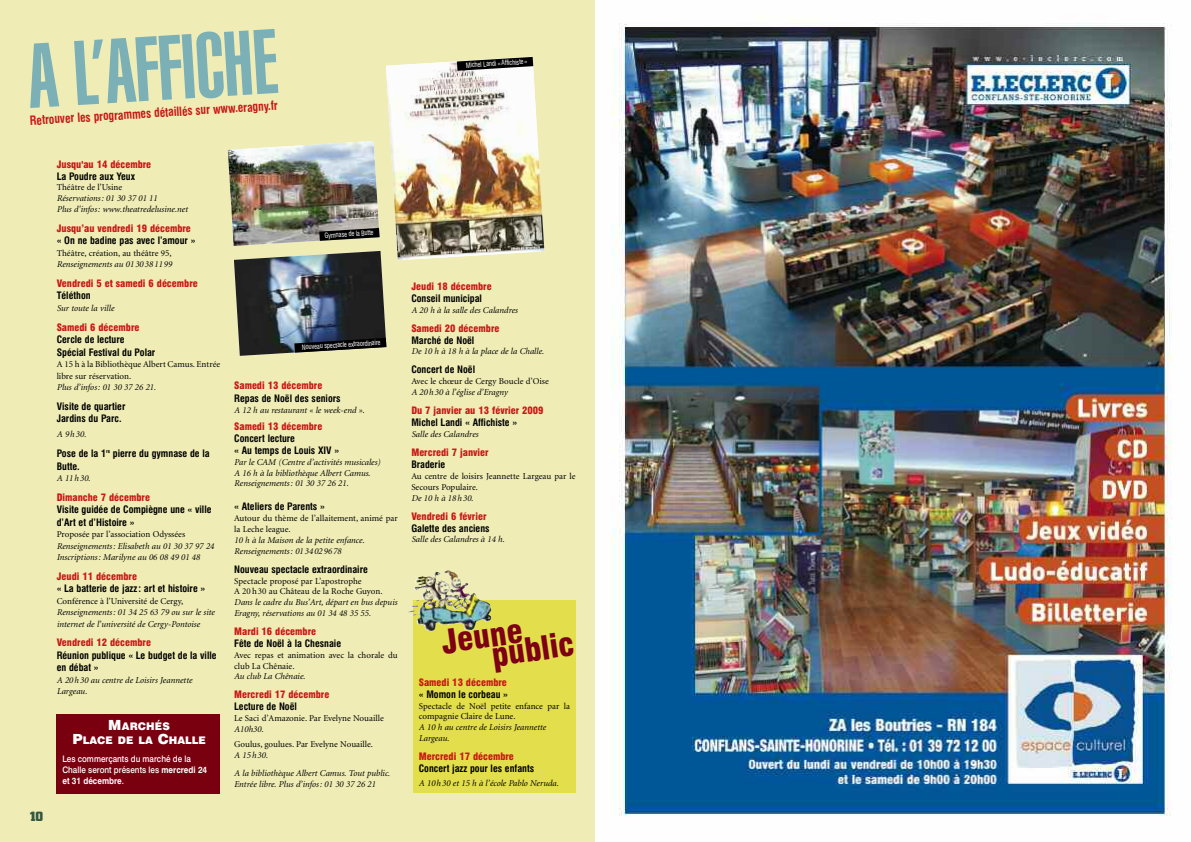
<style>
.page{position:relative;width:1191px;height:842px;background:#fff}
.page>*{position:absolute;margin:0;border:0;box-sizing:border-box;transform-origin:0 0}
.t1{font:900 extra-condensed 89px "Swiss 911 BT";color:#7cb0b7}
.t2{font:900 condensed 32.4px "Swiss 721 BT";color:#7d0014}
.t3{font:700 condensed 12.4px "Swiss 721 BT";color:#ca1615;scale:.92 1}
.t4{font:700 12px "Civic";color:#335740}
.t5{font:900 10.5px/14px "Swiss 721 BT";color:#fff;text-align:center}
.t6{font:700 condensed 10px/12.6px "Swiss 721 BT";color:#000}
.t7{font:900 condensed 10px "Swiss 721 BT";color:#ca1615}
.t8{font:italic 9px/10.8px "Minion";color:#000}
.t9{font:9px/10.8px "Minion";color:#000}
.t10{font:500 9px/11px "Swiss 721 BT";color:#fff;scale:.9 1}
.t11{font:condensed 7px "Swiss 721 BT";color:#fff;scale:.9 1}
.s1{font-size:14px}
.s2{font-weight:700}
</style>
<div class="page">
<div style="left:0;top:0;width:595px;height:842px;background:#efedb5"></div>
<div style="left:413px;top:601px;width:162px;height:192px;background:#e3de4c"></div>
<img style="left:611px;top:23px;width:561px;height:794px">
<img style="left:414px;top:570px;width:78px;height:62px">
<div style="left:57px;top:714px;width:163px;height:80px;background:#78000f"></div>
<img style="left:228px;top:57px;width:316px;height:299px">
<h1 class="t1" style="left:27px;top:43px;width:251px;rotate:-3deg">A L’AFFICHE</h1>
<h3 class="t3" style="left:30px;top:114px;width:271px;rotate:-3deg">Retrouver les programmes détaillés sur www.eragny.fr</h3>
<p class="t11" style="left:466px;top:62px;width:70px;rotate:-3deg">Michel Landi « Affichiste »</p>
<h3 class="t4" style="left:29px;top:810px;width:15px">10</h3>
<p class="t7" style="left:57px;top:160px;width:96px">Jusqu'au 14 décembre</p>
<p class="t6" style="left:57px;top:170px;width:80px">La Poudre aux Yeux</p>
<p class="t9" style="left:57px;top:183px;width:67px">Théâtre de l'Usine</p>
<p class="t8" style="left:57px;top:194px;width:133px">Réservations : 01 30 37 01 11<br>Plus d'infos : www.theatredelusine.net</p>
<p class="t7" style="left:57px;top:224px;width:136px">Jusqu’au vendredi 19 décembre</p>
<p class="t6" style="left:57px;top:235px;width:140px">« On ne badine pas avec l’amour »</p>
<p class="t9" style="left:57px;top:248px;width:116px">Théâtre, création, au théâtre 95,</p>
<p class="t8" style="left:57px;top:260px;width:117px">Renseignements au 01 30 38 11 99</p>
<p class="t7" style="left:57px;top:279px;width:143px">Vendredi 5 et samedi 6 décembre</p>
<p class="t6" style="left:57px;top:290px;width:35px">Téléthon</p>
<p class="t8" style="left:57px;top:303px;width:59px">Sur toute la ville</p>
<p class="t7" style="left:57px;top:323px;width:84px">Samedi 6 décembre</p>
<p class="t6" style="left:57px;top:334px;width:100px">Cercle de lecture<br>Spécial Festival du Polar</p>
<p class="t9" style="left:57px;top:359px;width:165px;line-height:11.4px">A 15 h à la Bibliothèque Albert Camus. Entrée libre sur réservation.</p>
<p class="t8" style="left:57px;top:382px;width:101px">Plus d’infos : 01 30 37 26 21.</p>
<p class="t6" style="left:57px;top:401px;width:70px">Visite de quartier<br>Jardins du Parc.</p>
<p class="t8" style="left:57px;top:430px;width:31px">A 9h30.</p>
<p class="t6" style="left:57px;top:448px;width:154px">Pose de la 1<sup>re</sup> pierre du gymnase de la<br>Butte.</p>
<p class="t8" style="left:57px;top:473px;width:35px">A 11 h 30.</p>
<p class="t7" style="left:57px;top:493px;width:95px">Dimanche 7 décembre</p>
<p class="t6" style="left:57px;top:504px;width:156px">Visite guidée de Compiègne une « ville d’Art et d’Histoire »</p>
<p class="t9" style="left:57px;top:530px;width:130px">Proposée par l’association Odyssées</p>
<p class="t8" style="left:57px;top:541px;width:159px;line-height:11.4px">Renseignements : Elisabeth au 01 30 37 97 24<br>Inscriptions : Marilyne au 06 08 49 01 48</p>
<p class="t7" style="left:57px;top:572px;width:82px">Jeudi 11 décembre</p>
<p class="t6" style="left:57px;top:583px;width:150px">« La batterie de jazz : art et histoire »</p>
<p class="t9" style="left:57px;top:596px;width:128px">Conférence à l’Université de Cergy,</p>
<p class="t8" style="left:57px;top:607px;width:159px;line-height:11.4px">Renseignements : 01 34 25 63 79 ou sur le site internet de l’université de Cergy-Pontoise</p>
<p class="t7" style="left:57px;top:639px;width:96px">Vendredi 12 décembre</p>
<p class="t6" style="left:57px;top:650px;width:161px">Réunion publique « Le budget de la ville en débat »</p>
<p class="t8" style="left:57px;top:675px;width:137px;line-height:11.4px">A 20 h 30 au centre de Loisirs Jeannette<br>Largeau.</p>
<p class="t5" style="left:72px;top:720px;width:135px"><span class="s1">M</span>ARCHÉS<br><span class="s1">P</span>LACE DE LA <span class="s1">C</span>HALLE</p>
<p class="t10" style="left:62px;top:754px;width:162px">Les commerçants du marché de la<br>Challe seront présents les <span class="s2">mercredi 24 et 31 décembre</span>.</p>
<p class="t11" style="left:324px;top:232px;width:56px;rotate:-3deg">Gymnase de la Butte</p>
<p class="t11" style="left:302px;top:344px;width:89px;rotate:-3deg">Nouveau spectacle extraordinaire</p>
<p class="t7" style="left:234px;top:382px;width:90px">Samedi 13 décembre</p>
<p class="t6" style="left:234px;top:393px;width:108px">Repas de Noël des seniors</p>
<p class="t8" style="left:234px;top:406px;width:132px">A 12 h au restaurant « le week-end ».</p>
<p class="t7" style="left:234px;top:422px;width:90px">Samedi 13 décembre</p>
<p class="t6" style="left:234px;top:433px;width:107px;line-height:12px">Concert lecture<br>« Au temps de Louis XIV »</p>
<p class="t8" style="left:234px;top:457px;width:148px">Par le CAM (Centre d’activités musicales)<br>A 16 h à la bibliothèque Albert Camus.<br>Renseignements : 01 30 37 26 21.</p>
<p class="t6" style="left:234px;top:501px;width:92px">« Ateliers de Parents »</p>
<p class="t9" style="left:234px;top:514px;width:165px">Autour du thème de l’allaitement, animé par la Leche league.</p>
<p class="t8" style="left:234px;top:535px;width:132px">10 h à la Maison de la petite enfance.<br>Renseignements : 01 34 02 96 78</p>
<p class="t6" style="left:234px;top:564px;width:135px">Nouveau spectacle extraordinaire</p>
<p class="t9" style="left:234px;top:576px;width:150px">Spectacle proposé par L’apostrophe<br>A 20 h 30 au Château de la Roche Guyon.</p>
<p class="t8" style="left:234px;top:598px;width:165px">Dans le cadre du Bus’Art, départ en bus depuis<br>Eragny, réservations au 01 34 48 35 55.</p>
<p class="t7" style="left:234px;top:627px;width:83px">Mardi 16 décembre</p>
<p class="t6" style="left:234px;top:638px;width:108px">Fête de Noël à la Chesnaie</p>
<p class="t9" style="left:234px;top:650px;width:165px">Avec repas et animation avec la chorale du club La Chênaie.</p>
<p class="t8" style="left:234px;top:672px;width:73px">Au club La Chênaie.</p>
<p class="t7" style="left:234px;top:691px;width:97px">Mercredi 17 décembre</p>
<p class="t6" style="left:234px;top:701px;width:64px">Lecture de Noël</p>
<p class="t9" style="left:234px;top:714px;width:151px">Le Saci d’Amazonie. Par Evelyne Nouaille</p>
<p class="t8" style="left:234px;top:725px;width:31px">A10h30.</p>
<p class="t9" style="left:234px;top:740px;width:140px">Goulus, goulues. Par Evelyne Nouaille.</p>
<p class="t8" style="left:234px;top:747px;width:157px;line-height:17.9px">A 15 h 30.<br>A la bibliothèque Albert Camus. Tout public.</p>
<p class="t8" style="left:234px;top:779px;width:143px">Entrée libre. Plus d’infos : 01 30 37 26 21</p>
<p class="t7" style="left:411px;top:282px;width:82px">Jeudi 18 décembre</p>
<p class="t6" style="left:411px;top:293px;width:72px">Conseil municipal</p>
<p class="t8" style="left:411px;top:305px;width:108px">A 20 h à la salle des Calandres</p>
<p class="t7" style="left:411px;top:324px;width:90px">Samedi 20 décembre</p>
<p class="t6" style="left:411px;top:334px;width:64px">Marché de Noël</p>
<p class="t8" style="left:411px;top:347px;width:134px">De 10 h à 18 h à la place de la Challe.</p>
<p class="t6" style="left:411px;top:364px;width:65px">Concert de Noël</p>
<p class="t9" style="left:411px;top:377px;width:139px">Avec le chœur de Cergy Boucle d’Oise</p>
<p class="t8" style="left:411px;top:388px;width:98px">A 20 h 30 à l’église d’Eragny</p>
<p class="t7" style="left:411px;top:407px;width:134px">Du 7 janvier au 13 février 2009</p>
<p class="t6" style="left:411px;top:417px;width:107px">Michel Landi « Affichiste »</p>
<p class="t8" style="left:411px;top:429px;width:68px">Salle des Calandres</p>
<p class="t7" style="left:411px;top:448px;width:79px">Mercredi 7 janvier</p>
<p class="t6" style="left:411px;top:459px;width:35px">Braderie</p>
<p class="t9" style="left:411px;top:471px;width:166px">Au centre de loisirs Jeannette Largeau par le<br>Secours Populaire.</p>
<p class="t8" style="left:411px;top:493px;width:64px">De 10 h à 18 h 30.</p>
<p class="t7" style="left:411px;top:512px;width:77px">Vendredi 6 février</p>
<p class="t6" style="left:411px;top:522px;width:80px">Galette des anciens</p>
<p class="t8" style="left:411px;top:535px;width:95px">Salle des Calandres à 14 h.</p>
<h2 class="t2" style="left:440px;top:629px;width:83px;rotate:-8deg">Jeune</h2>
<h2 class="t2" style="left:490px;top:642px;width:85px;rotate:-8deg">public</h2>
<p class="t7" style="left:419px;top:678px;width:90px">Samedi 13 décembre</p>
<p class="t6" style="left:419px;top:689px;width:91px">« Momon le corbeau »</p>
<p class="t9" style="left:419px;top:701px;width:153px">Spectacle de Noël petite enfance par la compagnie Claire de Lune.</p>
<p class="t8" style="left:419px;top:723px;width:129px">A 10 h au centre de Loisirs Jeannette<br>Largeau.</p>
<p class="t7" style="left:419px;top:752px;width:97px">Mercredi 17 décembre</p>
<p class="t6" style="left:419px;top:763px;width:117px">Concert jazz pour les enfants</p>
<p class="t8" style="left:419px;top:778px;width:141px">A 10 h 30 et 15 h à l’école Pablo Neruda.</p>
</div>
